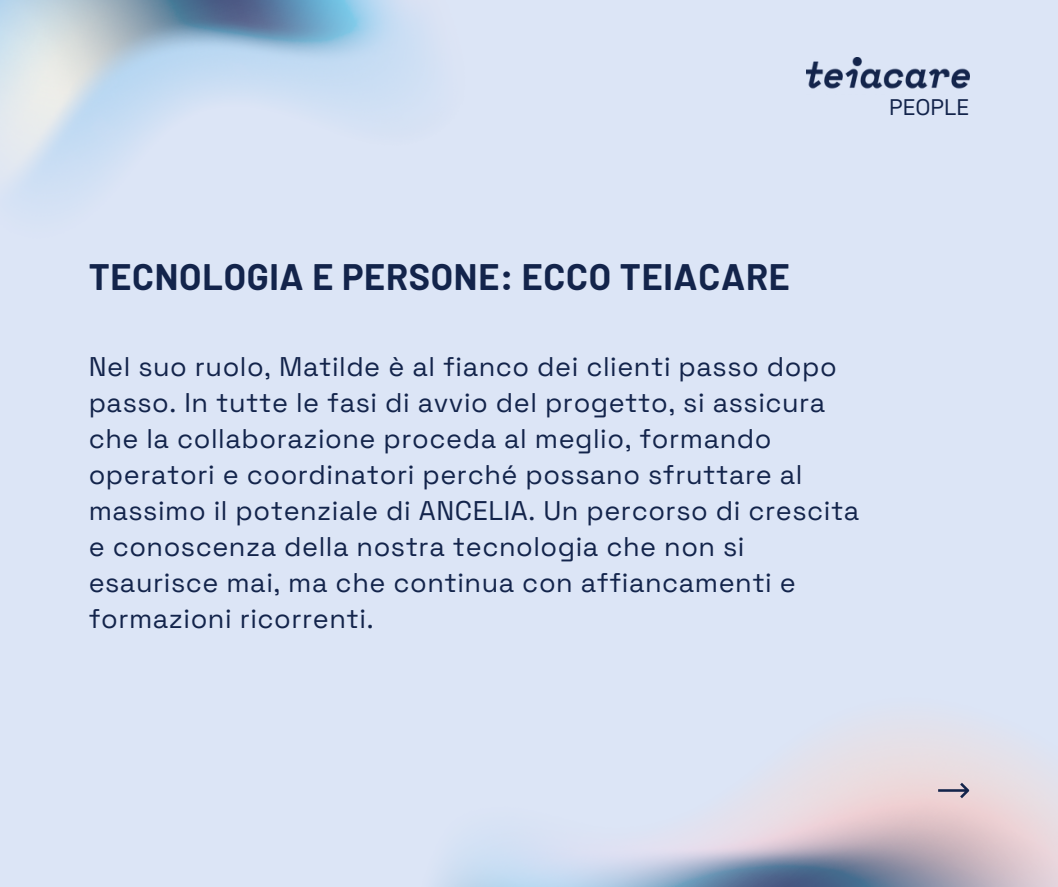
<style>
.page{position:relative;width:1058px;height:887px;background:#fff}
.page>*{position:absolute;margin:0;border:0;box-sizing:border-box;transform-origin:0 0}
.t1{font:700 36px "Barlow";letter-spacing:.02em;color:#13244b}
.t2{font:27px/36px "Space Grotesk";letter-spacing:.02em;color:#13244b}
.t3{font:22.65px "Space Grotesk";color:#13244b}
</style>
<div class="page">
<div style="left:0;top:0;width:1058px;height:886px;background:#dce5f6"></div>
<img style="left:0;top:0;width:426px;height:196px">
<img style="left:439px;top:727px;width:619px;height:159px">
<img style="left:806px;top:57px;width:163px;height:32px">
<svg style="left:938px;top:782px;width:31px;height:16px"></svg>
<h1 class="t3" style="left:889px;top:92px;width:81px">PEOPLE</h1>
<p class="t1" style="left:89px;top:254px;width:702px">TECNOLOGIA E PERSONE: ECCO TEIACARE</p>
<p class="t2" style="left:89px;top:348px;width:772px">Nel suo ruolo, Matilde è al fianco dei clienti passo dopo passo. In tutte le fasi di avvio del progetto, si assicura che la collaborazione proceda al meglio, formando operatori e coordinatori perché possano sfruttare al massimo il potenziale di ANCELIA. Un percorso di crescita e conoscenza della nostra tecnologia che non si esaurisce mai, ma che continua con affiancamenti e formazioni ricorrenti.</p>
</div>
